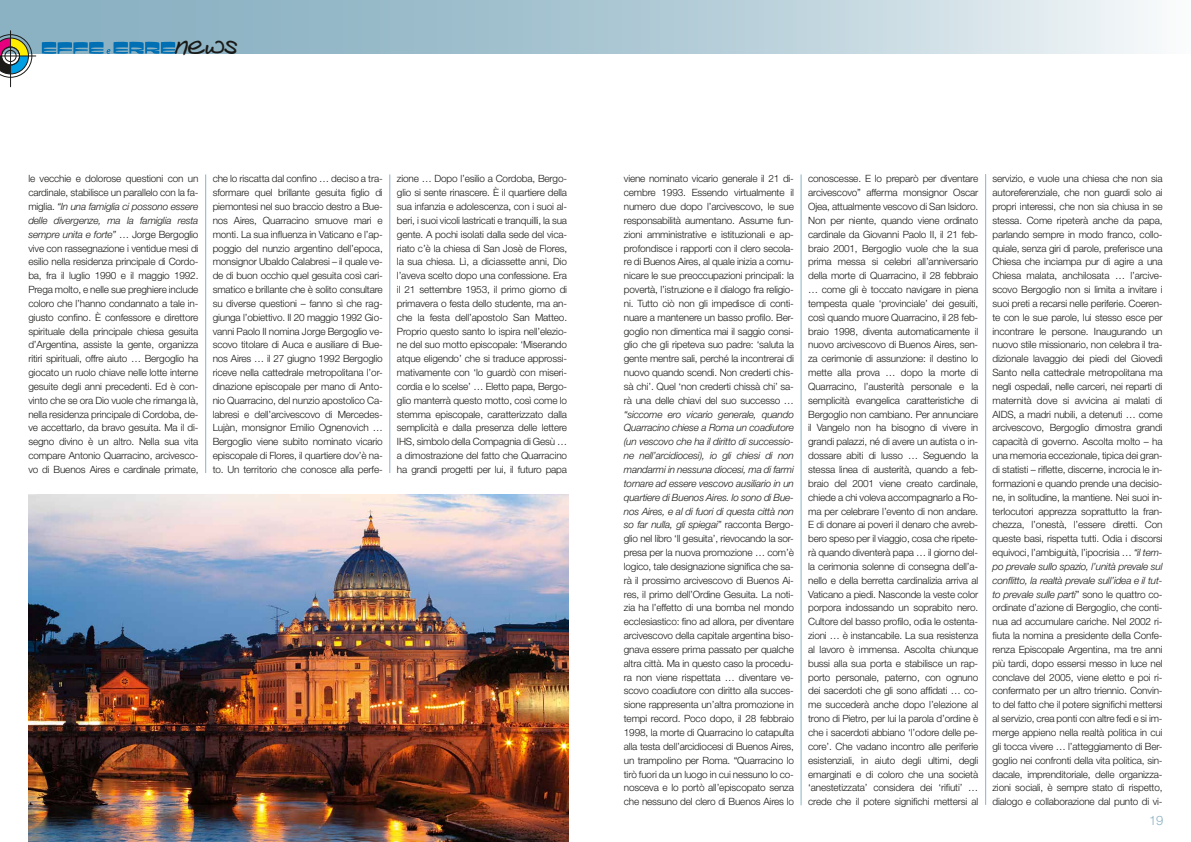
<style>
.page{position:relative;width:1191px;height:842px;background:#fff}
.page>*{position:absolute;margin:0;border:0;box-sizing:border-box;transform-origin:0 0}
.t1{font:38.9px "Beth Hand";color:#1a1a18}
.t2{font:300 13px "Helvetica Neue";color:#8bb2c3}
.t3{font:300 10px/13.8px "Helvetica Neue";letter-spacing:-.015em;color:#1a1a18;text-align:justify}
.s1{font-style:italic}
</style>
<div class="page">
<svg style="left:0;top:0;width:1153px;height:54px;background:#b0cad6"></svg>
<svg style="left:0;top:34px;width:32px;height:44px"></svg>
<div style="left:1px;top:47px;width:19px;height:18px;border:1px solid #1a1a18;border-radius:50%"></div>
<div style="left:5px;top:50px;width:11px;height:12px;border:1px solid #1a1a18;border-radius:50%"></div>
<hr style="left:10px;top:31px;width:1px;height:56px;background:#1a1a18">
<hr style="left:0;top:56px;width:36px;height:1px;background:#1a1a18">
<svg style="left:42px;top:42px;width:133px;height:12px;background:#3186b8"></svg>
<hr style="left:205px;top:174px;width:1px;height:299px;background:#8bb2c3">
<hr style="left:389px;top:174px;width:1px;height:299px;background:#8bb2c3">
<hr style="left:801px;top:174px;width:1px;height:631px;background:#8bb2c3">
<hr style="left:985px;top:174px;width:1px;height:631px;background:#8bb2c3">
<img style="left:28px;top:494px;width:540px;height:348px">
<h1 class="t1" style="left:175px;top:23px;width:64px">news</h1>
<p class="t3" style="left:28px;top:172px;width:172px">le vecchie e dolorose questioni con un cardinale, stabilisce un parallelo con la fa&shy;miglia. <span class="s1">“In una famiglia ci possono essere delle divergenze, ma la famiglia resta sempre unita e forte”</span> … Jorge Bergoglio vive con rassegnazione i ventidue mesi di esilio nella residenza principale di Cordo&shy;ba, fra il luglio 1990 e il maggio 1992.<br>Prega molto, e nelle sue preghiere include coloro che l’hanno condannato a tale in&shy;giusto confino. È confessore e direttore spirituale della principale chiesa gesuita d’Argentina, assiste la gente, organizza ritiri spirituali, offre aiuto … Bergoglio ha giocato un ruolo chiave nelle lotte interne gesuite degli anni precedenti. Ed è con&shy;vinto che se ora Dio vuole che rimanga là, nella residenza principale di Cordoba, de&shy;ve accettarlo, da bravo gesuita. Ma il di&shy;segno divino è un altro. Nella sua vita compare Antonio Quarracino, arcivesco&shy;vo di Buenos Aires e cardinale primate,</p>
<p class="t3" style="left:213px;top:172px;width:172px">che lo riscatta dal confino … deciso a tra&shy;sformare quel brillante gesuita figlio di piemontesi nel suo braccio destro a Bue&shy;nos Aires, Quarracino smuove mari e monti. La sua influenza in Vaticano e l’ap&shy;poggio del nunzio argentino dell’epoca, monsignor Ubaldo Calabresi – il quale ve&shy;de di buon occhio quel gesuita così cari&shy;smatico e brillante che è solito consultare su diverse questioni – fanno sì che rag&shy;giunga l’obiettivo. Il 20 maggio 1992 Gio&shy;vanni Paolo II nomina Jorge Bergoglio ve&shy;scovo titolare di Auca e ausiliare di Bue&shy;nos Aires … il 27 giugno 1992 Bergoglio riceve nella cattedrale metropolitana l’or&shy;dinazione episcopale per mano di Anto&shy;nio Quarracino, del nunzio apostolico Ca&shy;labresi e dell’arcivescovo di Mercedes-Lujàn, monsignor Emilio Ognenovich … Bergoglio viene subito nominato vicario episcopale di Flores, il quartiere dov’è na&shy;to. Un territorio che conosce alla perfe-</p>
<p class="t3" style="left:397px;top:172px;width:172px">zione … Dopo l’esilio a Cordoba, Bergo&shy;glio si sente rinascere. È il quartiere della sua infanzia e adolescenza, con i suoi al&shy;beri, i suoi vicoli lastricati e tranquilli, la sua gente. A pochi isolati dalla sede del vica&shy;riato c’è la chiesa di San Josè de Flores, la sua chiesa. Lì, a diciassette anni, Dio l’aveva scelto dopo una confessione. Era il 21 settembre 1953, il primo giorno di primavera o festa dello studente, ma an&shy;che la festa dell’apostolo San Matteo.<br>Proprio questo santo lo ispira nell’elezio&shy;ne del suo motto episcopale: ‘Miserando atque eligendo’ che si traduce approssi&shy;mativamente con ‘lo guardò con miseri&shy;cordia e lo scelse’ … Eletto papa, Bergo&shy;glio manterrà questo motto, così come lo stemma episcopale, caratterizzato dalla semplicità e dalla presenza delle lettere IHS, simbolo della Compagnia di Gesù … a dimostrazione del fatto che Quarracino ha grandi progetti per lui, il futuro papa</p>
<p class="t3" style="left:624px;top:172px;width:172px">viene nominato vicario generale il 21 di&shy;cembre 1993. Essendo virtualmente il numero due dopo l’arcivescovo, le sue responsabilità aumentano. Assume fun&shy;zioni amministrative e istituzionali e ap&shy;profondisce i rapporti con il clero secola&shy;re di Buenos Aires, al quale inizia a comu&shy;nicare le sue preoccupazioni principali: la povertà, l’istruzione e il dialogo fra religio&shy;ni. Tutto ciò non gli impedisce di conti&shy;nuare a mantenere un basso profilo. Ber&shy;goglio non dimentica mai il saggio consi&shy;glio che gli ripeteva suo padre: ‘saluta la gente mentre sali, perché la incontrerai di nuovo quando scendi. Non crederti chis&shy;sà chi’. Quel ‘non crederti chissà chi’ sa&shy;rà una delle chiavi del suo successo …</p>
<p class="t3" style="left:624px;top:407px;width:172px"><span class="s1">“siccome ero vicario generale, quando Quarracino chiese a Roma un coadiutore (un vescovo che ha il diritto di successio&shy;ne nell’arcidiocesi), io gli chiesi di non mandarmi in nessuna diocesi, ma di farmi tornare ad essere vescovo ausiliario in un quartiere di Buenos Aires. Io sono di Bue&shy;nos Aires, e al di fuori di questa città non so far nulla, gli spiegai”</span> racconta Bergo&shy;glio nel libro ‘Il gesuita’, rievocando la sor&shy;presa per la nuova promozione … com’è logico, tale designazione significa che sa&shy;rà il prossimo arcivescovo di Buenos Ai&shy;res, il primo dell’Ordine Gesuita. La noti&shy;zia ha l’effetto di una bomba nel mondo ecclesiastico: fino ad allora, per diventare arcivescovo della capitale argentina biso&shy;gnava essere prima passato per qualche altra città. Ma in questo caso la procedu&shy;ra non viene rispettata … diventare ve&shy;scovo coadiutore con diritto alla succes&shy;sione rappresenta un’altra promozione in tempi record. Poco dopo, il 28 febbraio 1998, la morte di Quarracino lo catapulta alla testa dell’arcidiocesi di Buenos Aires, un trampolino per Roma. “Quarracino lo tirò fuori da un luogo in cui nessuno lo co&shy;nosceva e lo portò all’episcopato senza che nessuno del clero di Buenos Aires lo</p>
<p class="t3" style="left:808px;top:172px;width:172px">conoscesse. E lo preparò per diventare arcivescovo” afferma monsignor Oscar Ojea, attualmente vescovo di San Isidoro.<br>Non per niente, quando viene ordinato cardinale da Giovanni Paolo II, il 21 feb&shy;braio 2001, Bergoglio vuole che la sua prima messa si celebri all’anniversario della morte di Quarracino, il 28 febbraio … come gli è toccato navigare in piena tempesta quale ‘provinciale’ dei gesuiti, così quando muore Quarracino, il 28 feb&shy;braio 1998, diventa automaticamente il nuovo arcivescovo di Buenos Aires, sen&shy;za cerimonie di assunzione: il destino lo mette alla prova … dopo la morte di Quarracino, l’austerità personale e la semplicità evangelica caratteristiche di Bergoglio non cambiano. Per annunciare il Vangelo non ha bisogno di vivere in grandi palazzi, né di avere un autista o in&shy;dossare abiti di lusso … Seguendo la stessa linea di austerità, quando a feb&shy;braio del 2001 viene creato cardinale, chiede a chi voleva accompagnarlo a Ro&shy;ma per celebrare l’evento di non andare.<br>E di donare ai poveri il denaro che avreb&shy;bero speso per il viaggio, cosa che ripete&shy;rà quando diventerà papa … il giorno del&shy;la cerimonia solenne di consegna dell’a&shy;nello e della berretta cardinalizia arriva al Vaticano a piedi. Nasconde la veste color porpora indossando un soprabito nero.<br>Cultore del basso profilo, odia le ostenta&shy;zioni … è instancabile. La sua resistenza al lavoro è immensa. Ascolta chiunque bussi alla sua porta e stabilisce un rap&shy;porto personale, paterno, con ognuno dei sacerdoti che gli sono affidati … co&shy;me succederà anche dopo l’elezione al trono di Pietro, per lui la parola d’ordine è che i sacerdoti abbiano ‘l’odore delle pe&shy;core’. Che vadano incontro alle periferie esistenziali, in aiuto degli ultimi, degli emarginati e di coloro che una società ‘anestetizzata’ considera dei ‘rifiuti’ … crede che il potere significhi mettersi al</p>
<p class="t3" style="left:992px;top:172px;width:172px">servizio, e vuole una chiesa che non sia autoreferenziale, che non guardi solo ai propri interessi, che non sia chiusa in se stessa. Come ripeterà anche da papa, parlando sempre in modo franco, collo&shy;quiale, senza giri di parole, preferisce una Chiesa che inciampa pur di agire a una Chiesa malata, anchilosata … l’arcive&shy;scovo Bergoglio non si limita a invitare i suoi preti a recarsi nelle periferie. Coeren&shy;te con le sue parole, lui stesso esce per incontrare le persone. Inaugurando un nuovo stile missionario, non celebra il tra&shy;dizionale lavaggio dei piedi del Giovedì Santo nella cattedrale metropolitana ma negli ospedali, nelle carceri, nei reparti di maternità dove si avvicina ai malati di AIDS, a madri nubili, a detenuti … come arcivescovo, Bergoglio dimostra grandi capacità di governo. Ascolta molto – ha una memoria eccezionale, tipica dei gran&shy;di statisti – riflette, discerne, incrocia le in&shy;formazioni e quando prende una decisio&shy;ne, in solitudine, la mantiene. Nei suoi in&shy;terlocutori apprezza soprattutto la fran&shy;chezza, l’onestà, l’essere diretti. Con queste basi, rispetta tutti. Odia i discorsi equivoci, l’ambiguità, l’ipocrisia … <span class="s1">“il tem&shy;po prevale sullo spazio, l’unità prevale sul conflitto, la realtà prevale sull’idea e il tut&shy;to prevale sulle parti</span>” sono le quattro co&shy;ordinate d’azione di Bergoglio, che conti&shy;nua ad accumulare cariche. Nel 2002 ri&shy;fiuta la nomina a presidente della Confe&shy;renza Episcopale Argentina, ma tre anni più tardi, dopo essersi messo in luce nel conclave del 2005, viene eletto e poi ri&shy;confermato per un altro triennio. Convin&shy;to del fatto che il potere significhi mettersi al servizio, crea ponti con altre fedi e si im&shy;merge appieno nella realtà politica in cui gli tocca vivere … l’atteggiamento di Ber&shy;goglio nei confronti della vita politica, sin&shy;dacale, imprenditoriale, delle organizza&shy;zioni sociali, è sempre stato di rispetto, dialogo e collaborazione dal punto di vi-</p>
<h2 class="t2" style="left:1149px;top:813px;width:16px">19</h2>
</div>
